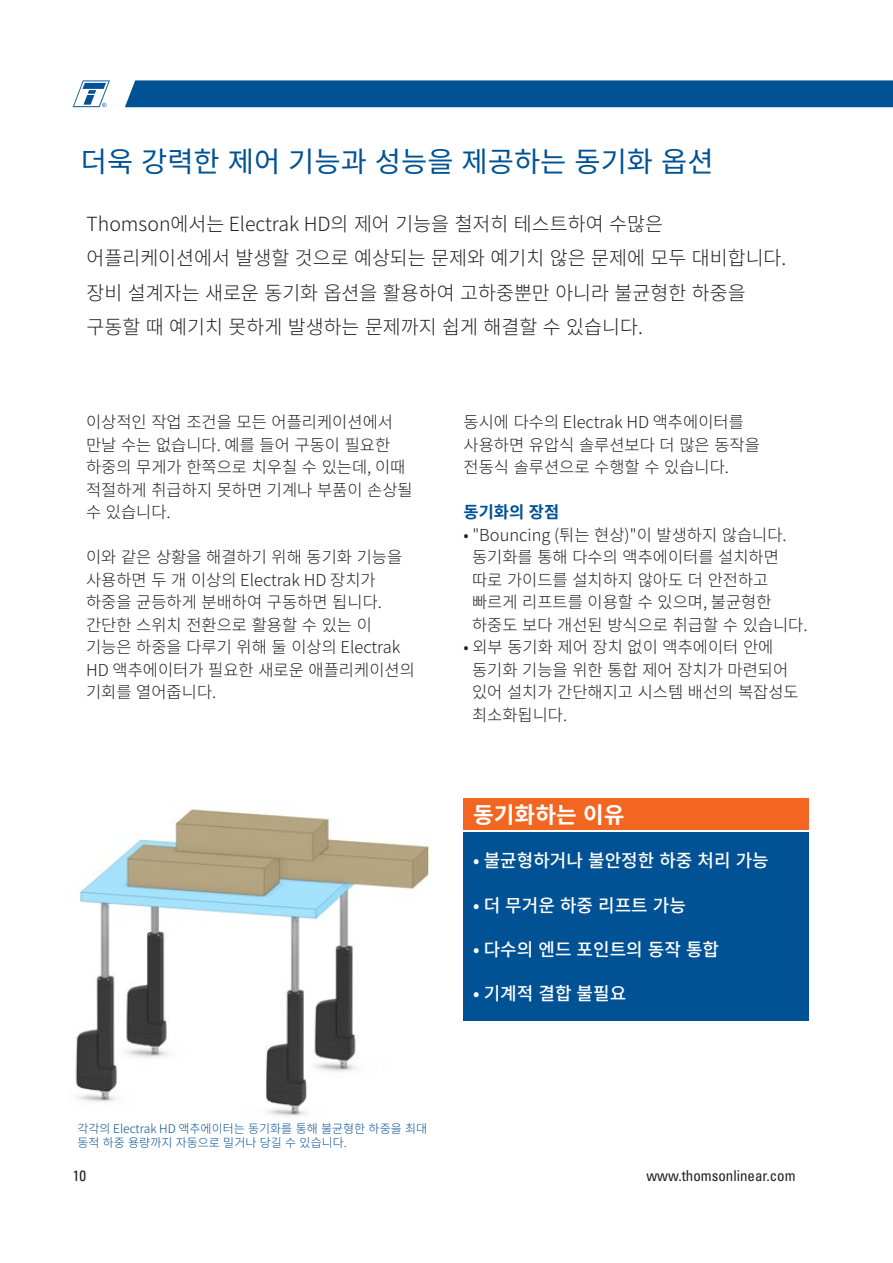
<style>
.page{position:relative;width:893px;height:1263px;background:#fff}
.page>*{position:absolute;margin:0;border:0;box-sizing:border-box;transform-origin:0 0}
.t1{font:28.5px "Noto Sans CJ Kkr";color:#005294}
.t2{font:700 22.5px "Noto Sans CJ Kkr";color:#fff}
.t3{font:300 19.5px/34.5px "Noto Sans CJ Kkr";color:#231f20}
.t4{font:500 18px "Noto Sans CJ Kkr";color:#fff}
.t5{font:300 16.5px/22.5px "Noto Sans CJ Kkr";color:#231f20}
.t6{font:700 16.5px "Noto Sans CJ Kkr";color:#005294}
.t7{font:condensed 15px "Univers LT Std";color:#231f20}
.t8{font:300 12px/14.4px "Noto Sans CJ Kkr";color:#005294}
</style>
<div class="page">
<div style="left:125px;top:80px;width:768px;height:27px;background:#005294"></div>
<svg style="left:73px;top:80px;width:37px;height:27px"></svg>
<img style="left:75px;top:809px;width:355px;height:308px">
<div style="left:464px;top:833px;width:345px;height:188px;background:#005294"></div>
<div style="left:464px;top:798px;width:345px;height:31px;background:#f36621"></div>
<p class="t1" style="left:81px;top:145px;width:634px">더욱 강력한 제어 기능과 성능을 제공하는 동기화 옵션</p>
<p class="t3" style="left:87px;top:207px;width:701px">Thomson에서는 Electrak HD의 제어 기능을 철저히 테스트하여 수많은 어플리케이션에서 발생할 것으로 예상되는 문제와 예기치 않은 문제에 모두 대비합니다. 장비 설계자는 새로운 동기화 옵션을 활용하여 고하중뿐만 아니라 불균형한 하중을 구동할 때 예기치 못하게 발생하는 문제까지 쉽게 해결할 수 있습니다.</p>
<p class="t5" style="left:86px;top:411px;width:328px">이상적인 작업 조건을 모든 어플리케이션에서 만날 수는 없습니다. 예를 들어 구동이 필요한 하중의 무게가 한쪽으로 치우칠 수 있는데, 이때 적절하게 취급하지 못하면 기계나 부품이 손상될 수 있습니다.</p>
<p class="t5" style="left:86px;top:546px;width:318px">이와 같은 상황을 해결하기 위해 동기화 기능을 사용하면 두 개 이상의 Electrak HD 장치가</p>
<p class="t5" style="left:86px;top:591px;width:330px">하중을 균등하게 분배하여 구동하면 됩니다. 간단한 스위치 전환으로 활용할 수 있는 이 기능은 하중을 다루기 위해 둘 이상의 Electrak<br>HD 액추에이터가 필요한 새로운 애플리케이션의 기회를 열어줍니다.</p>
<p class="t5" style="left:464px;top:411px;width:298px">동시에 다수의 Electrak HD 액추에이터를 사용하면 유압식 솔루션보다 더 많은 동작을 전동식 솔루션으로 수행할 수 있습니다.</p>
<p class="t6" style="left:464px;top:503px;width:97px">동기화의 장점</p>
<p class="t5" style="left:472px;top:524px;width:337px;text-indent:-9px">• "Bouncing (튀는 현상)"이 발생하지 않습니다. 동기화를 통해 다수의 액추에이터를 설치하면 따로 가이드를 설치하지 않아도 더 안전하고 빠르게 리프트를 이용할 수 있으며, 불균형한 하중도 보다 개선된 방식으로 취급할 수 있습니다.</p>
<p class="t5" style="left:472px;top:636px;width:328px;text-indent:-9px">• 외부 동기화 제어 장치 없이 액추에이터 안에 동기화 기능을 위한 통합 제어 장치가 마련되어 있어 설치가 간단해지고 시스템 배선의 복잡성도 최소화됩니다.</p>
<p class="t2" style="left:473px;top:802px;width:153px">동기화하는 이유</p>
<p class="t4" style="left:473px;top:851px;width:297px">• 불균형하거나 불안정한 하중 처리 가능</p>
<p class="t4" style="left:473px;top:895px;width:214px">• 더 무거운 하중 리프트 가능</p>
<p class="t4" style="left:473px;top:939px;width:247px">• 다수의 엔드 포인트의 동작 통합</p>
<p class="t4" style="left:473px;top:983px;width:155px">• 기계적 결합 불필요</p>
<p class="t8" style="left:77px;top:1121px;width:351px">각각의 Electrak HD 액추에이터는 동기화를 통해 불균형한 하중을 최대 동적 하중 용량까지 자동으로 밀거나 당길 수 있습니다.</p>
<p class="t7" style="left:73px;top:1166px;width:15px">10</p>
<p class="t7" style="left:646px;top:1166px;width:151px">www.thomsonlinear.com</p>
</div>
